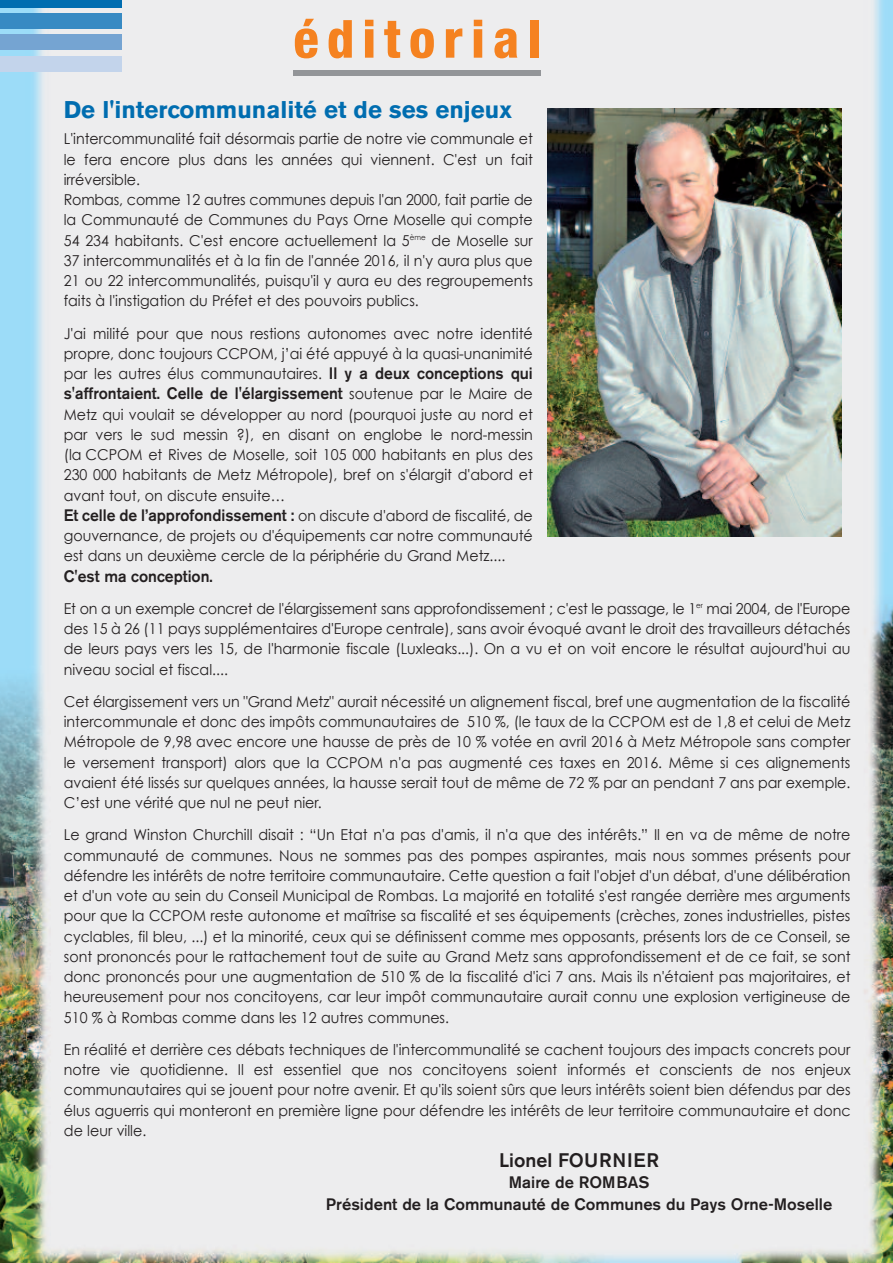
<style>
.page{position:relative;width:893px;height:1263px;background:#fff}
.page>*{position:absolute;margin:0;border:0;box-sizing:border-box;transform-origin:0 0}
.t1{font:800 condensed 52.65px "Helvetica Neue";letter-spacing:.155em;color:#f58220}
.t2{font:700 24px "Akzidenz Grotesk BE";color:#006db0}
.t3{font:500 19.5px "Akzidenz Grotesk BE";color:#231f20}
.t4{font:500 16.5px "Akzidenz Grotesk BE";color:#231f20;scale:.95 1}
.t5{font:500 16.5px/21px "Akzidenz Grotesk BE";color:#231f20;text-align:center}
.t6{font:15px/20.2px "Century Gothic";color:#231f20;text-align:justify;scale:.95 1}
.s1{font-family:"Akzidenz Grotesk BE";font-weight:500;font-size:16.5px}
.s2{font-family:"Century Gothic";font-weight:400;font-size:15px}
</style>
<div class="page">
<img style="left:0;top:0;width:893px;height:1263px">
<div style="left:0;top:0;width:121px;height:8px;background:#006db0"></div>
<div style="left:0;top:14px;width:121px;height:15px;background:#378ac3"></div>
<div style="left:0;top:35px;width:121px;height:15px;background:#75a4d2"></div>
<div style="left:0;top:56px;width:121px;height:15px;background:#c3d4eb"></div>
<div style="left:293px;top:70px;width:248px;height:6px;background:#939598"></div>
<img style="left:548px;top:108px;width:294px;height:428px">
<h1 class="t1" style="left:293px;top:20px;width:249px">éditorial</h1>
<h2 class="t2" style="left:64px;top:100px;width:450px">De l'intercommunalité et de ses enjeux</h2>
<p class="t6" style="left:64px;top:128px;width:495px;text-align:left">L'intercommunalité fait désormais partie de notre vie communale et le fera encore plus dans les années qui viennent. C'est un fait irréversible.<br>Rombas, comme 12 autres communes depuis l'an 2000, fait partie de la Communauté de Communes du Pays Orne Moselle qui compte 54 234 habitants. C'est encore actuellement la 5<sup>ème</sup> de Moselle sur 37 intercommunalités et à la fin de l'année 2016, il n'y aura plus que 21 ou 22 intercommunalités, puisqu'il y aura eu des regroupements faits à l'instigation du Préfet et des pouvoirs publics.</p>
<p class="t6" style="left:64px;top:323px;width:495px">J'ai milité pour que nous restions autonomes avec notre identité propre, donc toujours CCPOM, j’ai été appuyé à la quasi-unanimité par les autres élus communautaires. <span class="s1">Il y a deux conceptions qui</span></p>
<p class="t4" style="left:64px;top:388px;width:495px">s'affrontaient. Celle de l'élargissement <span class="s2">soutenue par le Maire de</span></p>
<p class="t6" style="left:64px;top:404px;width:495px;text-align:left">Metz qui voulait se développer au nord (pourquoi juste au nord et par vers le sud messin ?), en disant on englobe le nord-messin (la CCPOM et Rives de Moselle, soit 105 000 habitants en plus des 230 000 habitants de Metz Métropole), bref on s'élargit d'abord et avant tout, on discute ensuite…<br><span class="s1">Et celle de l’approfondissement :</span> on discute d'abord de fiscalité, de gouvernance, de projets ou d'équipements car notre communauté est dans un deuxième cercle de la périphérie du Grand Metz....</p>
<p class="t4" style="left:64px;top:570px;width:158px">C'est ma conception.</p>
<p class="t6" style="left:64px;top:598px;width:830px">Et on a un exemple concret de l'élargissement sans approfondissement ; c'est le passage, le 1<sup>er</sup> mai 2004, de l'Europe des 15 à 26 (11 pays supplémentaires d'Europe centrale), sans avoir évoqué avant le droit des travailleurs détachés de leurs pays vers les 15, de l'harmonie fiscale (Luxleaks...). On a vu et on voit encore le résultat aujourd'hui au niveau social et fiscal....</p>
<p class="t6" style="left:64px;top:691px;width:830px">Cet élargissement vers un "Grand Metz" aurait nécessité un alignement fiscal, bref une augmentation de la fiscalité intercommunale et donc des impôts communautaires de 510 %, (le taux de la CCPOM est de 1,8 et celui de Metz Métropole de 9,98 avec encore une hausse de près de 10 % votée en avril 2016 à Metz Métropole sans compter le versement transport) alors que la CCPOM n'a pas augmenté ces taxes en 2016. Même si ces alignements avaient été lissés sur quelques années, la hausse serait tout de même de 72 % par an pendant 7 ans par exemple.<br>C’est une vérité que nul ne peut nier.</p>
<p class="t6" style="left:64px;top:824px;width:830px">Le grand Winston Churchill disait : “Un Etat n'a pas d'amis, il n'a que des intérêts.” Il en va de même de notre communauté de communes. Nous ne sommes pas des pompes aspirantes, mais nous sommes présents pour défendre les intérêts de notre territoire communautaire. Cette question a fait l'objet d'un débat, d'une délibération et d'un vote au sein du Conseil Municipal de Rombas. La majorité en totalité s'est rangée derrière mes arguments pour que la CCPOM reste autonome et maîtrise sa fiscalité et ses équipements (crèches, zones industrielles, pistes cyclables, fil bleu, ...) et la minorité, ceux qui se définissent comme mes opposants, présents lors de ce Conseil, se sont prononcés pour le rattachement tout de suite au Grand Metz sans approfondissement et de ce fait, se sont donc prononcés pour une augmentation de 510 % de la fiscalité d'ici 7 ans. Mais ils n'étaient pas majoritaires, et heureusement pour nos concitoyens, car leur impôt communautaire aurait connu une explosion vertigineuse de 510 % à Rombas comme dans les 12 autres communes.</p>
<p class="t6" style="left:64px;top:1039px;width:830px">En réalité et derrière ces débats techniques de l'intercommunalité se cachent toujours des impacts concrets pour notre vie quotidienne. Il est essentiel que nos concitoyens soient informés et conscients de nos enjeux communautaires qui se jouent pour notre avenir. Et qu'ils soient sûrs que leurs intérêts soient bien défendus par des élus aguerris qui monteront en première ligne pour défendre les intérêts de leur territoire communautaire et donc de leur ville.</p>
<h3 class="t3" style="left:499px;top:1154px;width:162px">Lionel FOURNIER</h3>
<p class="t5" style="left:326px;top:1173px;width:508px">Maire de ROMBAS<br>Président de la Communauté de Communes du Pays Orne-Moselle</p>
</div>
